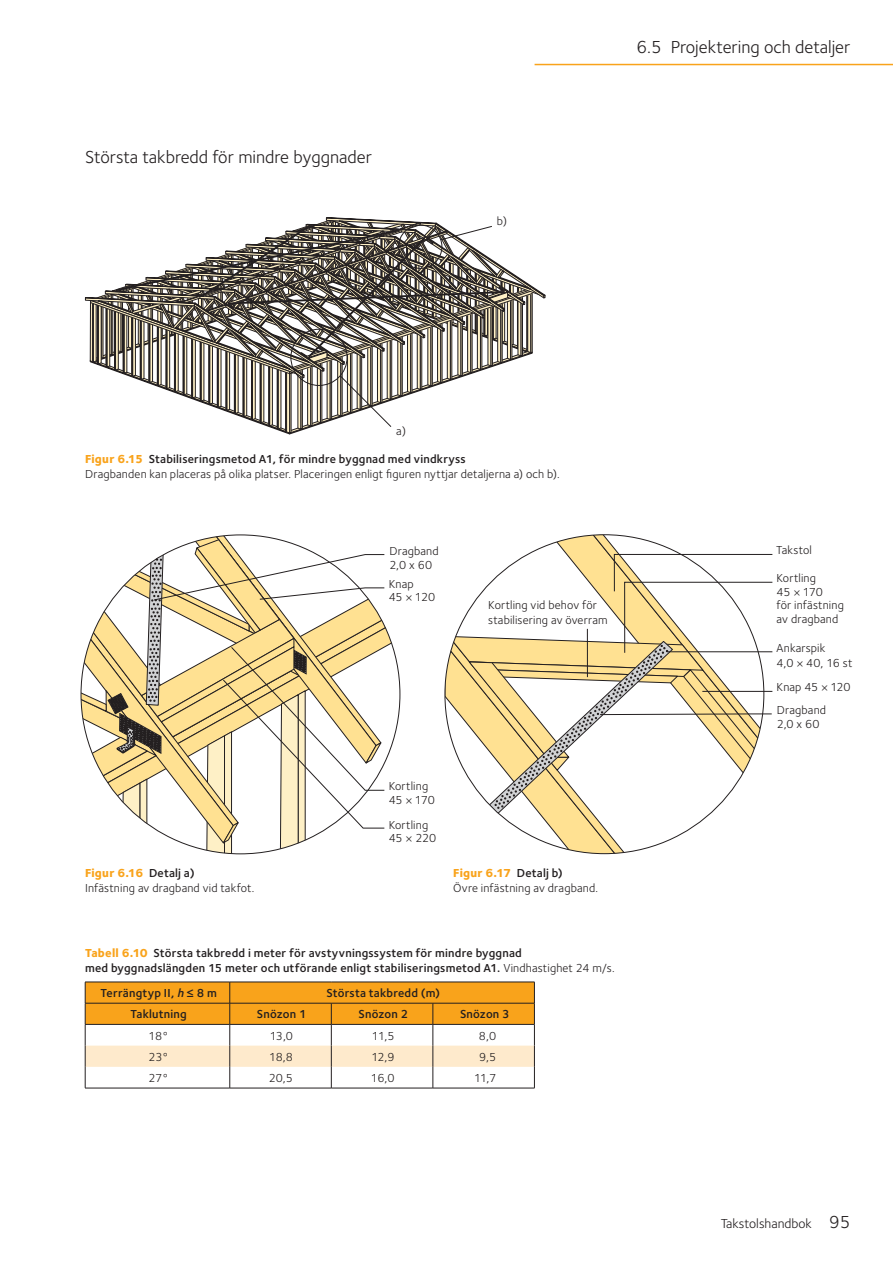
<style>
.page{position:relative;width:893px;height:1263px;background:#fff}
.page>*{position:absolute;margin:0;border:0;box-sizing:border-box;transform-origin:0 0}
.t1{font:18px "Foundry Sterling";color:#231f20}
.t2{font:13.5px "Foundry Sterling";color:#231f20}
.t3{font:12px/13.5px "Foundry Sterling";letter-spacing:.01em;color:#231f20}
.t4{font:600 12px/15px "Foundry Sterling";letter-spacing:.015em;color:#231f20}
.s1{font-weight:800;color:#f9a31b}
.s2{font-weight:600}
.s3{font-weight:400}
.s4{font-style:italic}
.s5{font-size:18px}
</style>
<div class="page">
<hr style="left:535px;top:64px;width:358px;height:1px;background:#f9a31b">
<hr style="left:85px;top:1088px;width:145px;height:1px;background:#231f20">
<hr style="left:230px;top:1088px;width:101px;height:1px;background:#231f20">
<hr style="left:331px;top:1088px;width:102px;height:1px;background:#231f20">
<hr style="left:433px;top:1088px;width:102px;height:1px;background:#231f20">
<svg style="left:85px;top:982px;width:450px;height:106px"></svg>
<svg style="left:445px;top:535px;width:328px;height:319px"></svg>
<svg style="left:81px;top:535px;width:319px;height:319px"></svg>
<svg style="left:84px;top:217px;width:461px;height:217px"></svg>
<div style="left:290px;top:329px;width:57px;height:57px;border:1px solid #231f20;border-radius:50%"></div>
<div style="left:398px;top:225px;width:44px;height:44px;border:1px solid #231f20;border-radius:50%"></div>
<h1 class="t1" style="left:85px;top:144px;width:289px">Största takbredd för mindre byggnader</h1>
<p class="t3" style="left:497px;top:214px;width:12px">b)</p>
<h1 class="t1" style="left:636px;top:34px;width:216px">6.5 Projektering och detaljer</h1>
<p class="t3" style="left:396px;top:424px;width:11px">a)</p>
<p class="t3" style="left:85px;top:451px;width:476px;line-height:15px"><span class="s1">Figur 6.15</span> <span class="s2">Stabiliseringsmetod A1, för mindre byggnad med vindkryss<br></span>Dragbanden kan placeras på olika platser. Placeringen enligt figuren nyttjar detaljerna a) och b).</p>
<p class="t3" style="left:85px;top:865px;width:171px;line-height:15px"><span class="s1">Figur 6.16</span> <span class="s2">Detalj a)<br></span>Infästning av dragband vid takfot.</p>
<p class="t3" style="left:389px;top:543px;width:51px;line-height:14.4px">Dragband<br>2,0 x 60</p>
<p class="t3" style="left:389px;top:577px;width:48px">Knap<br>45 × 120</p>
<p class="t3" style="left:488px;top:598px;width:121px;line-height:14.4px">Kortling vid behov för stabilisering av överram</p>
<p class="t3" style="left:389px;top:779px;width:48px">Kortling<br>45 × 170</p>
<p class="t3" style="left:389px;top:818px;width:49px">Kortling<br>45 × 220</p>
<p class="t3" style="left:453px;top:865px;width:146px;line-height:15px"><span class="s1">Figur 6.17</span> <span class="s2">Detalj b)<br></span>Övre infästning av dragband.</p>
<p class="t4" style="left:85px;top:945px;width:531px"><span class="s1">Tabell 6.10</span> Största takbredd i meter för avstyvningssystem för mindre byggnad<br>med byggnadslängden 15 meter och utförande enligt stabiliseringsmetod A1. <span class="s3">Vindhastighet 24 m/s.</span></p>
<p class="t4" style="left:101px;top:985px;width:118px">Terrängtyp II, <span class="s4">h</span>≤ 8 m</p>
<p class="t4" style="left:326px;top:985px;width:115px">Största takbredd (m)</p>
<p class="t4" style="left:131px;top:1006px;width:58px">Taklutning</p>
<p class="t4" style="left:257px;top:1006px;width:51px">Snözon 1</p>
<p class="t4" style="left:358px;top:1006px;width:51px">Snözon 2</p>
<p class="t4" style="left:460px;top:1006px;width:51px">Snözon 3</p>
<p class="t3" style="left:149px;top:1028px;width:22px">18°</p>
<p class="t3" style="left:270px;top:1028px;width:25px">13,0</p>
<p class="t3" style="left:372px;top:1028px;width:24px">11,5</p>
<p class="t3" style="left:479px;top:1028px;width:19px">8,0</p>
<p class="t3" style="left:148px;top:1050px;width:22px">23°</p>
<p class="t3" style="left:269px;top:1050px;width:25px">18,8</p>
<p class="t3" style="left:371px;top:1050px;width:25px">12,9</p>
<p class="t3" style="left:479px;top:1050px;width:19px">9,5</p>
<p class="t3" style="left:148px;top:1071px;width:22px">27°</p>
<p class="t3" style="left:269px;top:1071px;width:26px">20,5</p>
<p class="t3" style="left:371px;top:1071px;width:25px">16,0</p>
<p class="t3" style="left:474px;top:1071px;width:24px">11,7</p>
<p class="t3" style="left:776px;top:543px;width:37px">Takstol</p>
<p class="t3" style="left:777px;top:571px;width:69px">Kortling<br>45 × 170<br>för infästning av dragband</p>
<p class="t3" style="left:777px;top:641px;width:77px;line-height:14.4px">Ankarspik<br>4,0 × 40, 16 st</p>
<p class="t3" style="left:777px;top:676px;width:76px;line-height:22.5px">Knap 45 × 120<br>Dragband</p>
<p class="t3" style="left:777px;top:717px;width:44px">2,0 x 60</p>
<p class="t2" style="left:721px;top:1214px;width:131px">Takstolshandbok <span class="s5">95</span></p>
</div>
